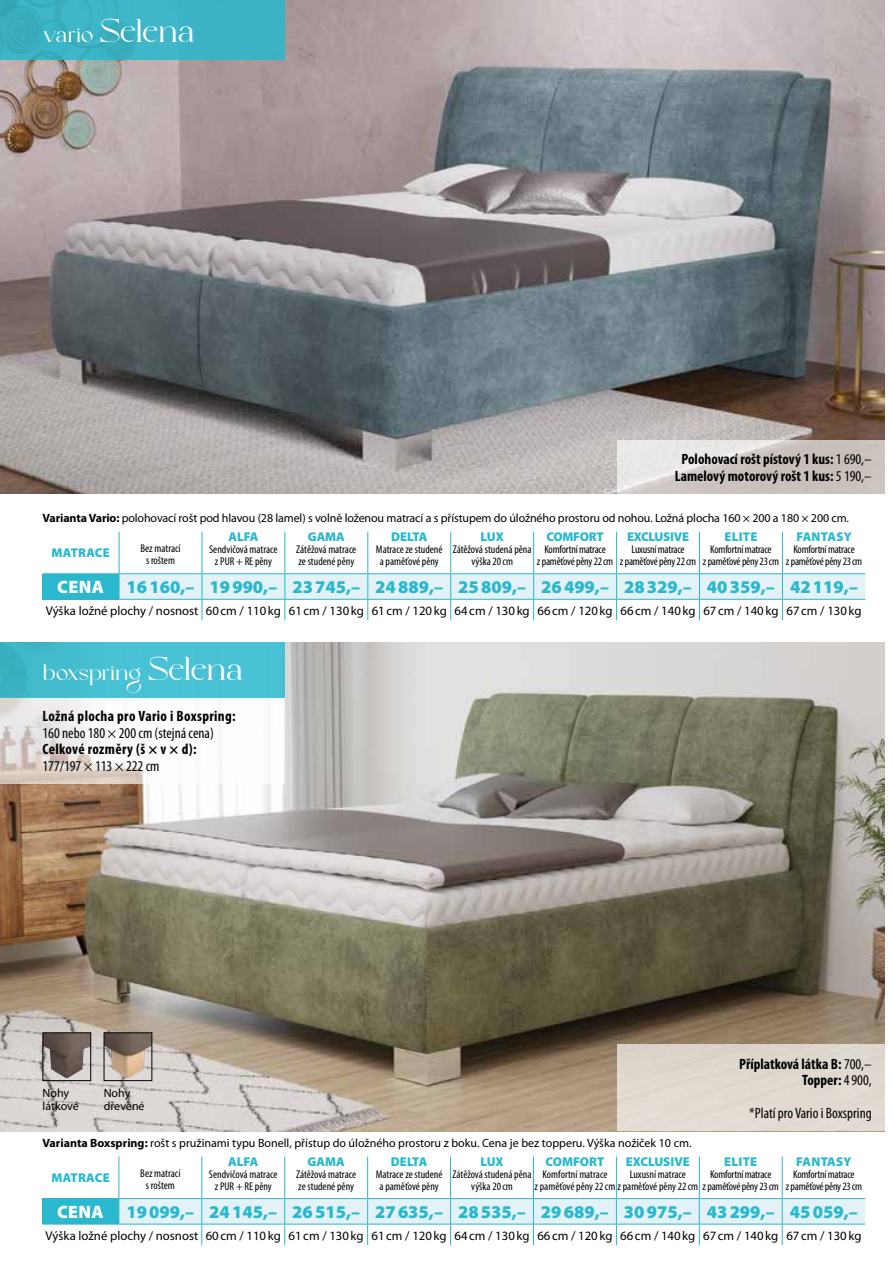
<style>
.page{position:relative;width:893px;height:1263px;background:#fff}
.page>*{position:absolute;margin:0;border:0;box-sizing:border-box;transform-origin:0 0}
.t1{font:28.5px "Kugile";letter-spacing:-.015em;color:#fff}
.t2{font:19.5px "Kugile";letter-spacing:-.02em;color:#fff}
.t3{font:900 18px "Myriad Pro";color:#29b8ce}
.t4{font:900 18px "Myriad Pro";letter-spacing:.02em;color:#fff}
.t5{font:700 condensed 15px/16.5px "Myriad Pro";color:#000;text-align:right}
.t6{font:condensed 15px "Myriad Pro";color:#000}
.t7{font:700 condensed 15px "Myriad Pro";letter-spacing:.025em;color:#000}
.t8{font:12.75px "Myriad Pro";color:#000}
.t9{font:900 12.75px "Myriad Pro";color:#29b8ce}
.t10{font:900 12.75px "Myriad Pro";letter-spacing:.02em;color:#29b8ce}
.t11{font:900 12.75px "Myriad Pro";letter-spacing:-.02em;color:#29b8ce}
.t12{font:12px/13.5px "Myriad Pro";letter-spacing:-.01em;color:#000}
.t13{font:condensed 11.25px/12px "Myriad Pro";letter-spacing:-.005em;color:#000;text-align:center}
.s1{font-size:19.5px}
.s2{font-weight:400}
.s3{font-weight:700}
.s4{font-size:28.5px}
</style>
<div class="page">
<img style="left:0;top:642px;width:884px;height:489px">
<img style="left:0;top:0;width:884px;height:493px">
<div style="left:0;top:0;width:285px;height:60px;background:#3cb3c5"></div>
<div style="left:43px;top:574px;width:76px;height:25px;background:#29b8ce"></div>
<hr style="left:119px;top:532px;width:1px;height:41px;background:#29b8ce">
<hr style="left:202px;top:532px;width:1px;height:41px;background:#29b8ce">
<hr style="left:285px;top:532px;width:1px;height:41px;background:#29b8ce">
<hr style="left:367px;top:532px;width:1px;height:41px;background:#29b8ce">
<hr style="left:450px;top:532px;width:1px;height:41px;background:#29b8ce">
<hr style="left:533px;top:532px;width:1px;height:41px;background:#29b8ce">
<hr style="left:616px;top:532px;width:1px;height:41px;background:#29b8ce">
<hr style="left:699px;top:532px;width:1px;height:41px;background:#29b8ce">
<hr style="left:782px;top:532px;width:1px;height:41px;background:#29b8ce">
<hr style="left:43px;top:573px;width:76px;height:1px;background:#29b8ce">
<hr style="left:119px;top:573px;width:83px;height:1px;background:#29b8ce">
<hr style="left:202px;top:573px;width:83px;height:1px;background:#29b8ce">
<hr style="left:285px;top:573px;width:83px;height:1px;background:#29b8ce">
<hr style="left:368px;top:573px;width:83px;height:1px;background:#29b8ce">
<hr style="left:451px;top:573px;width:83px;height:1px;background:#29b8ce">
<hr style="left:534px;top:573px;width:83px;height:1px;background:#29b8ce">
<hr style="left:617px;top:573px;width:82px;height:1px;background:#29b8ce">
<hr style="left:699px;top:573px;width:83px;height:1px;background:#29b8ce">
<hr style="left:782px;top:573px;width:83px;height:1px;background:#29b8ce">
<hr style="left:43px;top:599px;width:76px;height:1px;background:#29b8ce">
<svg style="left:119px;top:574px;width:746px;height:46px"></svg>
<hr style="left:782px;top:599px;width:83px;height:1px;background:#29b8ce">
<div style="left:42px;top:1198px;width:77px;height:26px;background:#29b8ce"></div>
<hr style="left:118px;top:1156px;width:1px;height:42px;background:#29b8ce">
<hr style="left:201px;top:1156px;width:1px;height:42px;background:#29b8ce">
<hr style="left:284px;top:1156px;width:1px;height:42px;background:#29b8ce">
<hr style="left:367px;top:1156px;width:1px;height:42px;background:#29b8ce">
<hr style="left:450px;top:1156px;width:1px;height:42px;background:#29b8ce">
<hr style="left:533px;top:1156px;width:1px;height:42px;background:#29b8ce">
<hr style="left:616px;top:1156px;width:1px;height:42px;background:#29b8ce">
<hr style="left:699px;top:1156px;width:1px;height:42px;background:#29b8ce">
<hr style="left:782px;top:1156px;width:1px;height:42px;background:#29b8ce">
<hr style="left:42px;top:1224px;width:77px;height:1px;background:#29b8ce">
<svg style="left:118px;top:1198px;width:747px;height:47px"></svg>
<hr style="left:782px;top:1224px;width:83px;height:1px;background:#29b8ce">
<img style="left:106px;top:1034px;width:44px;height:44px">
<div style="left:104px;top:1032px;width:48px;height:49px;border:1px solid #000"></div>
<img style="left:45px;top:1034px;width:44px;height:44px">
<div style="left:43px;top:1032px;width:48px;height:49px;border:1px solid #000"></div>
<svg style="left:0;top:697px;width:285px;height:87px"></svg>
<div style="left:617px;top:1045px;width:267px;height:86px;background:#e1d9d1"></div>
<svg style="left:617px;top:440px;width:267px;height:53px;background:#d5cecb"></svg>
<div style="left:0;top:642px;width:285px;height:55px;background:linear-gradient(to right,#40b8c9,#4cc6d9)"></div>
<h1 class="t1" style="left:43px;top:15px;width:154px"><span class="s1">vario</span> Selena</h1>
<h3 class="t5" style="left:675px;top:450px;width:198px;text-align:center">Polohovací rošt pístový 1 kus: <span class="s2">1 690,–<br></span>Lamelový motorový rošt 1 kus: <span class="s2">5 190,–</span></h3>
<p class="t12" style="left:43px;top:511px;width:808px"><span class="s3">Varianta Vario:</span> polohovací rošt pod hlavou (28 lamel) s volně loženou matrací a s přístupem do úložného prostoru od nohou. Ložná plocha 160 × 200 a 180 × 200 cm.</p>
<p class="t10" style="left:52px;top:546px;width:60px">MATRACE</p>
<p class="t13" style="left:140px;top:542px;width:42px">Bez matrací s roštem</p>
<p class="t9" style="left:228px;top:530px;width:31px">ALFA</p>
<p class="t13" style="left:209px;top:543px;width:70px">Sendvičová matrace z PUR + RE pěny</p>
<p class="t9" style="left:308px;top:530px;width:38px">GAMA</p>
<p class="t13" style="left:296px;top:543px;width:62px;text-align:left">Zátěžová matrace ze studené pěny</p>
<p class="t9" style="left:391px;top:530px;width:30px">DELTA</p>
<p class="t13" style="left:376px;top:543px;width:68px">Matrace ze studené a paměťové pěny</p>
<p class="t9" style="left:546px;top:530px;width:51px">COMFORT</p>
<p class="t13" style="left:537px;top:543px;width:78px">Komfortní matrace<br>z paměťové pěny 22cm</p>
<p class="t11" style="left:627px;top:530px;width:62px">EXCLUSIVE</p>
<p class="t13" style="left:620px;top:543px;width:78px">Luxusní matrace<br>z paměťové pěny 22cm</p>
<p class="t9" style="left:796px;top:530px;width:57px">FANTASY</p>
<p class="t13" style="left:786px;top:543px;width:78px">Komfortní matrace<br>z paměťové pěny 23cm</p>
<p class="t9" style="left:481px;top:530px;width:25px">LUX</p>
<p class="t13" style="left:453px;top:543px;width:80px">Zátěžová studená pěna výška 20cm</p>
<p class="t9" style="left:724px;top:530px;width:27px">ELITE</p>
<p class="t13" style="left:703px;top:543px;width:78px">Komfortní matrace<br>z paměťové pěny 23cm</p>
<h3 class="t4" style="left:57px;top:577px;width:48px">CENA</h3>
<h3 class="t3" style="left:127px;top:577px;width:733px">16160,– 19990,– 23745,– 24889,– 25809,– 26499,– 28329,– 40359,– 42119,–</h3>
<p class="t8" style="left:46px;top:603px;width:817px">Výška ložné plochy / nosnost 60cm / 110kg 61cm / 130kg 61cm / 120kg 64cm / 130kg 66cm / 120kg 66cm / 140kg 67cm / 140kg 67cm / 130kg</p>
<h2 class="t2" style="left:43px;top:662px;width:202px">boxspring <span class="s4">Selena</span></h2>
<h3 class="t7" style="left:43px;top:707px;width:195px">Ložná plocha pro Vario i Boxspring:</h3>
<h3 class="t6" style="left:43px;top:724px;width:173px">160 nebo 180 × 200 cm (stejná cena)</h3>
<h3 class="t7" style="left:43px;top:740px;width:155px">Celkové rozměry (š × v × d):</h3>
<h3 class="t6" style="left:43px;top:757px;width:119px">177/197 × 113 × 222 cm</h3>
<p class="t12" style="left:43px;top:1086px;width:38px">Nohy látkové</p>
<p class="t12" style="left:104px;top:1086px;width:42px">Nohy dřevěné</p>
<p class="t12" style="left:43px;top:1136px;width:650px"><span class="s3">Varianta Boxspring:</span> rošt s pružinami typu Bonell, přístup do úložného prostoru z boku. Cena je bez topperu. Výška nožiček 10 cm.</p>
<h3 class="t5" style="left:739px;top:1055px;width:134px">Příplatková látka B: <span class="s2">700,–<br></span>Topper: <span class="s2">4900,</span></h3>
<h3 class="t6" style="left:749px;top:1104px;width:124px">*Platí pro Vario i Boxspring</h3>
<p class="t10" style="left:51px;top:1170px;width:60px">MATRACE</p>
<p class="t13" style="left:140px;top:1167px;width:42px">Bez matrací s roštem</p>
<p class="t9" style="left:228px;top:1154px;width:31px">ALFA</p>
<p class="t13" style="left:209px;top:1168px;width:70px">Sendvičová matrace z PUR + RE pěny</p>
<p class="t9" style="left:308px;top:1154px;width:38px">GAMA</p>
<p class="t13" style="left:296px;top:1168px;width:62px;text-align:left">Zátěžová matrace ze studené pěny</p>
<p class="t9" style="left:391px;top:1154px;width:30px">DELTA</p>
<p class="t13" style="left:376px;top:1168px;width:68px">Matrace ze studené a paměťové pěny</p>
<p class="t9" style="left:545px;top:1154px;width:52px">COMFORT</p>
<p class="t13" style="left:535px;top:1168px;width:246px;text-align:left;text-indent:8px">Komfortní matrace<br>z paměťové pěny 22cm z paměťové pěny 22cm z paměťové pěny 23cm</p>
<p class="t9" style="left:626px;top:1154px;width:64px">EXCLUSIVE</p>
<p class="t13" style="left:630px;top:1168px;width:58px">Luxusní matrace</p>
<p class="t9" style="left:796px;top:1154px;width:57px">FANTASY</p>
<p class="t13" style="left:786px;top:1168px;width:78px">Komfortní matrace<br>z paměťové pěny 23cm</p>
<p class="t9" style="left:480px;top:1154px;width:25px">LUX</p>
<p class="t13" style="left:453px;top:1168px;width:80px">Zátěžová studená pěna výška 20cm</p>
<p class="t9" style="left:724px;top:1154px;width:27px">ELITE</p>
<p class="t13" style="left:710px;top:1168px;width:63px">Komfortní matrace</p>
<h3 class="t4" style="left:57px;top:1202px;width:48px">CENA</h3>
<h3 class="t3" style="left:126px;top:1202px;width:733px">19099,– 24145,– 26515,– 27635,– 28535,– 29689,– 30975,– 43299,– 45059,–</h3>
<p class="t8" style="left:45px;top:1227px;width:817px">Výška ložné plochy / nosnost 60cm / 110kg 61cm / 130kg 61cm / 120kg 64cm / 130kg 66cm / 120kg 66cm / 140kg 67cm / 140kg 67cm / 130kg</p>
</div>
